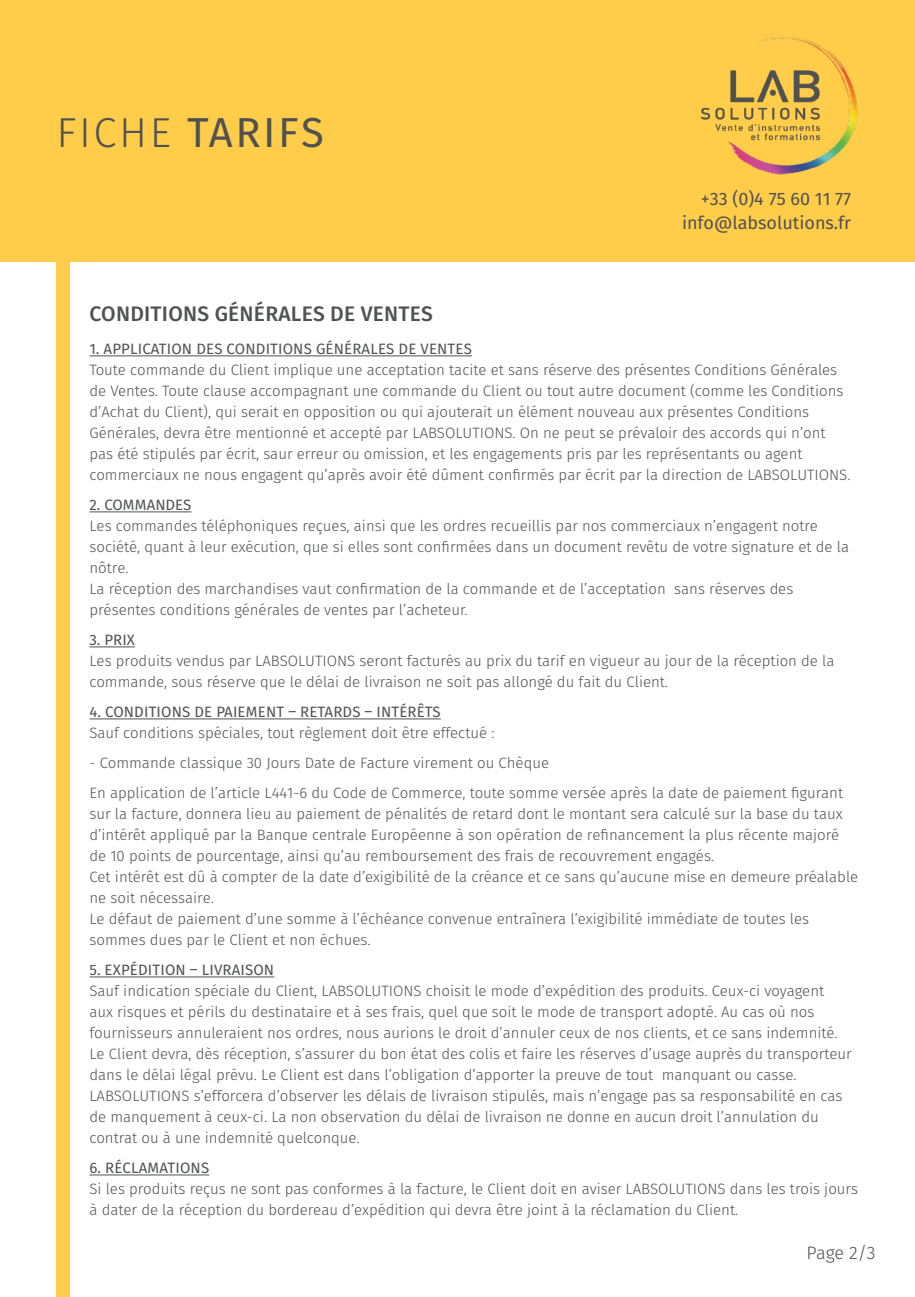
<style>
.page{position:relative;width:915px;height:1297px;background:#fff}
.page>*{position:absolute;margin:0;border:0;box-sizing:border-box;transform-origin:0 0}
.t1{font:41.85px "Fira Sans";letter-spacing:.06em;color:#505152}
.t2{font:500 21px "Fira Sans";letter-spacing:.01em;color:#505152}
.t3{font:18px/24px "Fira Sans";color:#505152;text-align:right}
.t4{font:300 18px "Fira Sans";color:#505152}
.t5{font:300 15px/21px "Fira Sans";color:#505152}
.t6{font:15px "Fira Sans";letter-spacing:.01em;color:#505152}
.s1{font-weight:300}
</style>
<div class="page">
<div style="left:0;top:0;width:914px;height:261px;background:#ffcd4a"></div>
<img style="left:700px;top:36px;width:158px;height:139px">
<hr style="left:89px;top:355px;width:383px;height:1px;background:#505152">
<hr style="left:89px;top:511px;width:102px;height:1px;background:#505152">
<hr style="left:89px;top:646px;width:46px;height:1px;background:#505152">
<hr style="left:89px;top:718px;width:351px;height:1px;background:#505152">
<hr style="left:89px;top:976px;width:185px;height:1px;background:#505152">
<hr style="left:89px;top:1174px;width:120px;height:1px;background:#505152">
<div style="left:56px;top:261px;width:13px;height:1036px;background:#ffcd4a"></div>
<h1 class="t1" style="left:57px;top:103px;width:269px"><span class="s1">FICHE</span> TARIFS</h1>
<p class="t3" style="left:681px;top:187px;width:171px">+33 (0)4 75 60 11 77 info@labsolutions.fr</p>
<p class="t2" style="left:90px;top:299px;width:345px">CONDITIONS GÉNÉRALES DE VENTES</p>
<p class="t6" style="left:89px;top:339px;width:384px">1. APPLICATION DES CONDITIONS GÉNÉRALES DE VENTES</p>
<p class="t5" style="left:89px;top:360px;width:762px">Toute commande du Client implique une acceptation tacite et sans réserve des présentes Conditions Générales de Ventes. Toute clause accompagnant une commande du Client ou tout autre document (comme les Conditions d’Achat du Client), qui serait en opposition ou qui ajouterait un élément nouveau aux présentes Conditions Générales, devra être mentionné et accepté par LABSOLUTIONS. On ne peut se prévaloir des accords qui n’ont pas été stipulés par écrit, saur erreur ou omission, et les engagements pris par les représentants ou agent commerciaux ne nous engagent qu’après avoir été dûment confirmés par écrit par la direction de LABSOLUTIONS.</p>
<p class="t6" style="left:89px;top:495px;width:103px">2. COMMANDES</p>
<p class="t5" style="left:89px;top:516px;width:760px">Les commandes téléphoniques reçues, ainsi que les ordres recueillis par nos commerciaux n’engagent notre société, quant à leur exécution, que si elles sont confirmées dans un document revêtu de votre signature et de la nôtre.</p>
<p class="t5" style="left:89px;top:579px;width:705px">La réception des marchandises vaut confirmation de la commande et de l’acceptation sans réserves des présentes conditions générales de ventes par l’acheteur.</p>
<p class="t6" style="left:89px;top:630px;width:47px">3. PRIX</p>
<p class="t5" style="left:89px;top:651px;width:746px">Les produits vendus par LABSOLUTIONS seront facturés au prix du tarif en vigueur au jour de la réception de la commande, sous réserve que le délai de livraison ne soit pas allongé du fait du Client.</p>
<p class="t6" style="left:89px;top:702px;width:353px">4. CONDITIONS DE PAIEMENT – RETARDS – INTÉRÊTS</p>
<p class="t5" style="left:89px;top:723px;width:406px">Sauf conditions spéciales, tout règlement doit être effectué :</p>
<p class="t5" style="left:89px;top:753px;width:461px">- Commande classique 30 Jours Date de Facture virement ou Chèque</p>
<p class="t5" style="left:89px;top:783px;width:754px">En application de l’article L441-6 du Code de Commerce, toute somme versée après la date de paiement figurant sur la facture, donnera lieu au paiement de pénalités de retard dont le montant sera calculé sur la base du taux d’intérêt appliqué par la Banque centrale Européenne à son opération de refinancement la plus récente majoré de 10 points de pourcentage, ainsi qu’au remboursement des frais de recouvrement engagés.</p>
<p class="t5" style="left:89px;top:867px;width:770px">Cet intérêt est dû à compter de la date d’exigibilité de la créance et ce sans qu’aucune mise en demeure préalable ne soit nécessaire.</p>
<p class="t5" style="left:89px;top:909px;width:720px">Le défaut de paiement d’une somme à l’échéance convenue entraînera l’exigibilité immédiate de toutes les sommes dues par le Client et non échues.</p>
<p class="t6" style="left:89px;top:960px;width:186px">5. EXPÉDITION – LIVRAISON</p>
<p class="t5" style="left:89px;top:981px;width:749px">Sauf indication spéciale du Client, LABSOLUTIONS choisit le mode d’expédition des produits. Ceux-ci voyagent aux risques et périls du destinataire et à ses frais, quel que soit le mode de transport adopté. Au cas où nos fournisseurs annuleraient nos ordres, nous aurions le droit d’annuler ceux de nos clients, et ce sans indemnité.</p>
<p class="t5" style="left:89px;top:1044px;width:763px">Le Client devra, dès réception, s’assurer du bon état des colis et faire les réserves d’usage auprès du transporteur dans le délai légal prévu. Le Client est dans l’obligation d’apporter la preuve de tout manquant ou casse.<br>LABSOLUTIONS s’efforcera d’observer les délais de livraison stipulés, mais n’engage pas sa responsabilité en cas de manquement à ceux-ci. La non observation du délai de livraison ne donne en aucun droit l’annulation du contrat ou à une indemnité quelconque.</p>
<p class="t6" style="left:89px;top:1158px;width:121px">6. RÉCLAMATIONS</p>
<p class="t5" style="left:89px;top:1179px;width:769px">Si les produits reçus ne sont pas conformes à la facture, le Client doit en aviser LABSOLUTIONS dans les trois jours à dater de la réception du bordereau d’expédition qui devra être joint à la réclamation du Client.</p>
<p class="t4" style="left:806px;top:1240px;width:71px">Page 2/3</p>
</div>
